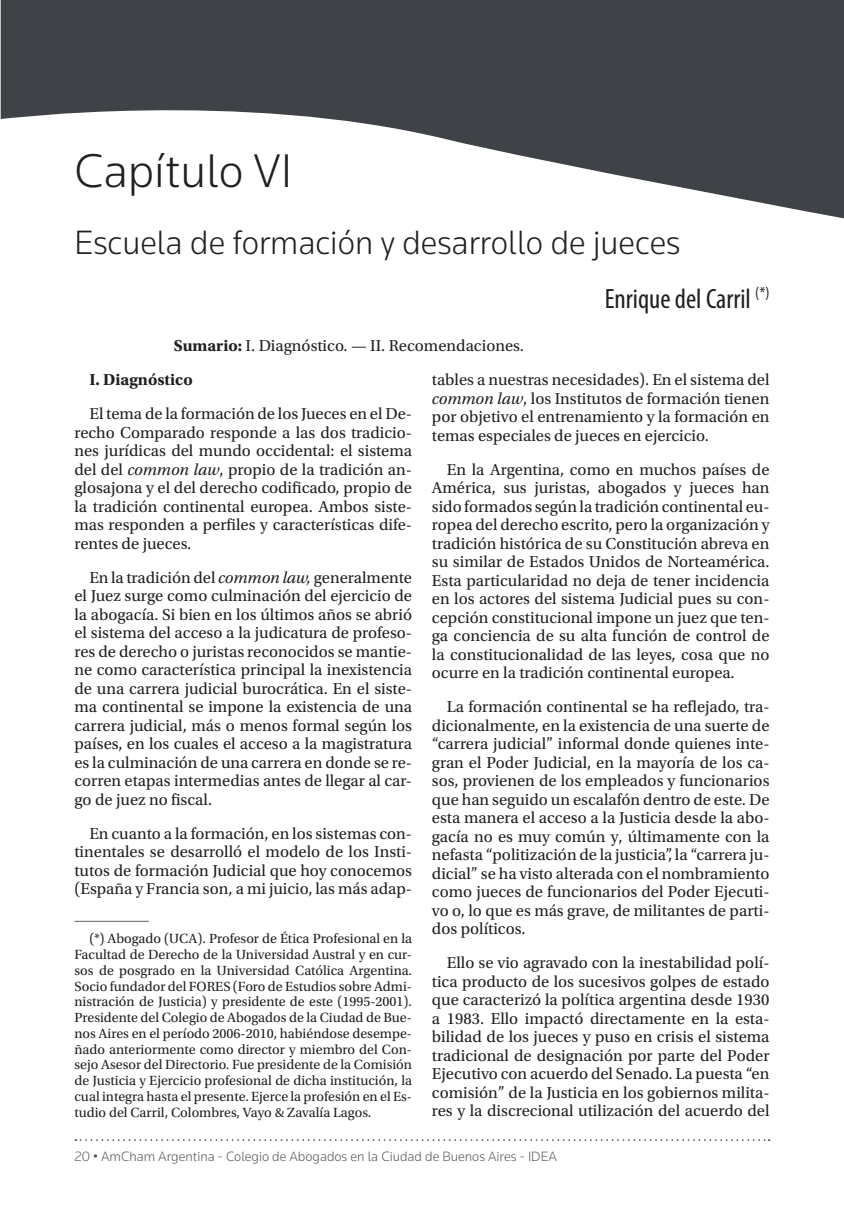
<style>
.page{position:relative;width:844px;height:1211px;background:#fff}
.page>*{position:absolute;margin:0;border:0;box-sizing:border-box;transform-origin:0 0}
.LL-TituloDoctrina{font:300 49px "Knowledge";color:#231f20}
.LL-SubtituloDoctrina{font:300 35px "Knowledge";color:#231f20}
.LL-Autor{font:condensed 28px "Myriad Pro";color:#231f20}
.LL-Texto{font:16.62px/18.6px "Utopia Std";color:#231f20;text-align:justify}
.LL-Sumario{font:16.62px "Utopia Std";color:#231f20}
.LL-Texto-2{font:700 16.62px "Utopia Std";color:#231f20}
.LL-Notas_-_CV{font:14px/15.8px "Utopia Std";color:#231f20;text-align:justify}
.t1{font:300 14px "Knowledge";color:#57585a}
.s1{font-weight:700}
.s2{font-style:italic}
</style>
<div class="page">
<svg style="left:75px;top:1139px;width:694px;height:1px"></svg>
<hr style="left:74px;top:920px;width:75px;height:1px;background:#636366">
<svg style="left:1px;top:0;width:842px;height:218px;fill:#3f4246"></svg>
<p class="LL-TituloDoctrina" style="left:74px;top:140px;width:219px">Capítulo VI</p>
<p class="LL-SubtituloDoctrina" style="left:74px;top:220px;width:607px">Escuela de formación y desarrollo de jueces</p>
<p class="LL-Autor" style="left:604px;top:281px;width:166px">Enrique del Carril <sup>(*)</sup></p>
<p class="LL-Sumario" style="left:174px;top:336px;width:351px"><span class="s1">Sumario:</span> I. Diagnóstico. — II. Recomendaciones.</p>
<p class="LL-Texto-2" style="left:89px;top:370px;width:105px">I. Diagnóstico</p>
<p class="LL-Texto" style="left:74px;top:405px;width:339px;text-indent:15px">El tema de la formación de los Jueces en el De&shy;recho Comparado responde a las dos tradicio&shy;nes jurídicas del mundo occidental: el sistema del del <span class="s2">common law</span>, propio de la tradición an&shy;glosajona y el del derecho codificado, propio de la tradición continental europea. Ambos siste&shy;mas responden a perfiles y características dife&shy;rentes de jueces.</p>
<p class="LL-Texto" style="left:74px;top:568px;width:339px;text-indent:15px">En la tradición del <span class="s2">common law,</span> generalmente el Juez surge como culminación del ejercicio de la abogacía. Si bien en los últimos años se abrió el sistema del acceso a la judicatura de profeso&shy;res de derecho o juristas reconocidos se mantie&shy;ne como característica principal la inexistencia de una carrera judicial burocrática. En el siste&shy;ma continental se impone la existencia de una carrera judicial, más o menos formal según los países, en los cuales el acceso a la magistratura es la culminación de una carrera en donde se re&shy;corren etapas intermedias antes de llegar al car&shy;go de juez no fiscal.</p>
<p class="LL-Texto" style="left:74px;top:824px;width:339px;text-indent:15px">En cuanto a la formación, en los sistemas con&shy;tinentales se desarrolló el modelo de los Insti&shy;tutos de formación Judicial que hoy conocemos (España y Francia son, a mi juicio, las más adap-</p>
<p class="LL-Texto" style="left:432px;top:371px;width:339px">tables a nuestras necesidades). En el sistema del <span class="s2">common law</span>, los Institutos de formación tienen por objetivo el entrenamiento y la formación en temas especiales de jueces en ejercicio.</p>
<p class="LL-Texto" style="left:432px;top:460px;width:339px;text-indent:15px">En la Argentina, como en muchos países de América, sus juristas, abogados y jueces han sido formados según la tradición continental eu&shy;ropea del derecho escrito, pero la organización y tradición histórica de su Constitución abreva en su similar de Estados Unidos de Norteamérica.<br>Esta particularidad no deja de tener incidencia en los actores del sistema Judicial pues su con&shy;cepción constitucional impone un juez que ten&shy;ga conciencia de su alta función de control de la constitucionalidad de las leyes, cosa que no ocurre en la tradición continental europea.</p>
<p class="LL-Texto" style="left:432px;top:698px;width:339px;text-indent:15px">La formación continental se ha reflejado, tra&shy;dicionalmente, en la existencia de una suerte de “carrera judicial” informal donde quienes inte&shy;gran el Poder Judicial, en la mayoría de los ca&shy;sos, provienen de los empleados y funcionarios que han seguido un escalafón dentro de este. De esta manera el acceso a la Justicia desde la abo&shy;gacía no es muy común y, últimamente con la nefasta “politización de la justicia”, la “carrera ju&shy;dicial” se ha visto alterada con el nombramiento como jueces de funcionarios del Poder Ejecuti&shy;vo o, lo que es más grave, de militantes de parti&shy;dos políticos.</p>
<p class="LL-Texto" style="left:432px;top:953px;width:339px;text-indent:15px">Ello se vio agravado con la inestabilidad polí&shy;tica producto de los sucesivos golpes de estado que caracterizó la política argentina desde 1930 a 1983. Ello impactó directamente en la esta&shy;bilidad de los jueces y puso en crisis el sistema tradicional de designación por parte del Poder Ejecutivo con acuerdo del Senado. La puesta “en comisión” de la Justicia en los gobiernos milita&shy;res y la discrecional utilización del acuerdo del</p>
<p class="LL-Notas_-_CV" style="left:74px;top:931px;width:339px;text-indent:15px">(*) Abogado (UCA). Profesor de Ética Profesional en la Facultad de Derecho de la Universidad Austral y en cur&shy;sos de posgrado en la Universidad Católica Argentina.<br>Socio fundador del FORES (Foro de Estudios sobre Admi&shy;nistración de Justicia) y presidente de este (1995-2001).<br>Presidente del Colegio de Abogados de la Ciudad de Bue&shy;nos Aires en el período 2006-2010, habiéndose desempe&shy;ñado anteriormente como director y miembro del Con&shy;sejo Asesor del Directorio. Fue presidente de la Comisión de Justicia y Ejercicio profesional de dicha institución, la cual integra hasta el presente. Ejerce la profesión en el Es&shy;tudio del Carril, Colombres, Vayo &amp; Zavalía Lagos.</p>
<p class="t1" style="left:74px;top:1147px;width:484px">20 • AmCham Argentina - Colegio de Abogados en la Ciudad de Buenos Aires - IDEA</p>
</div>
